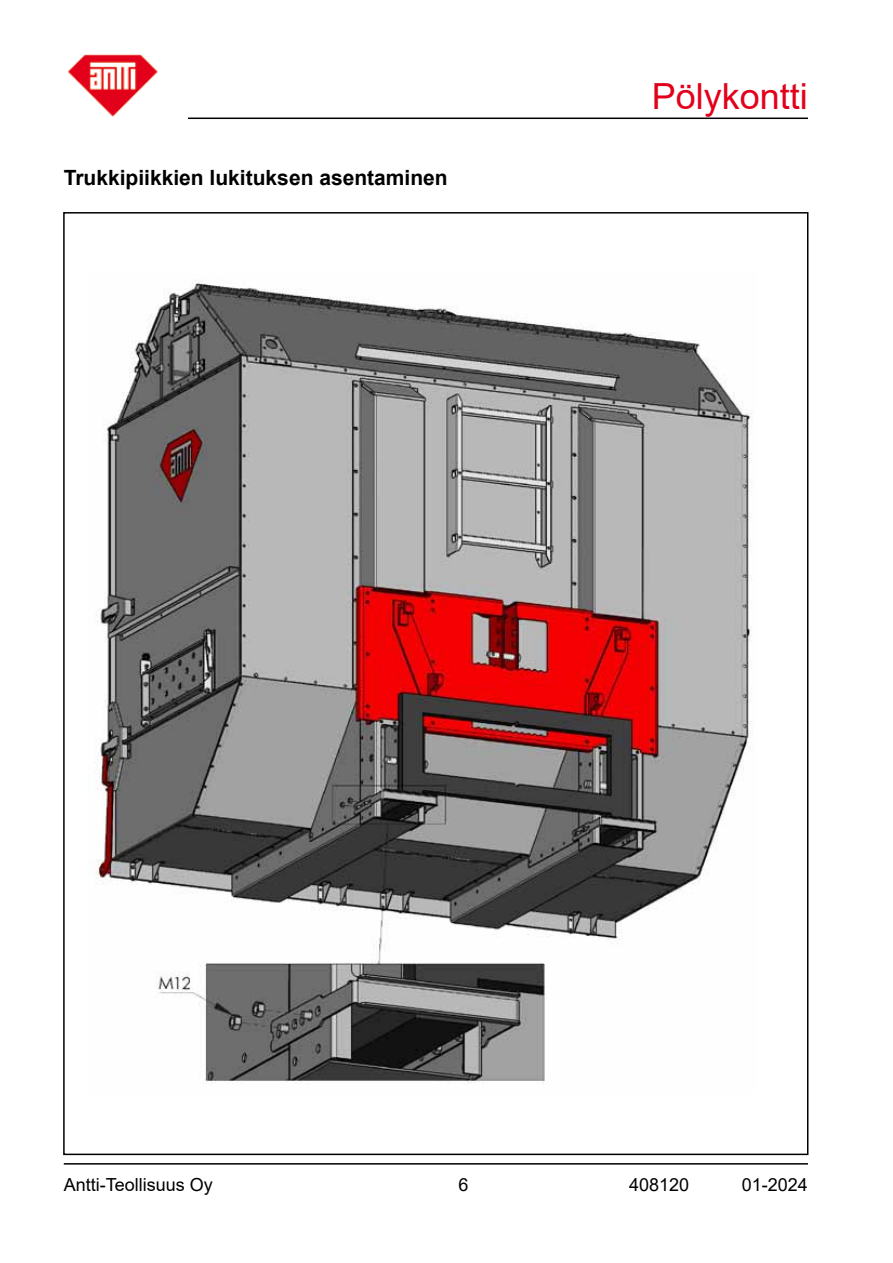
<style>
.page{position:relative;width:893px;height:1263px;background:#fff}
.page>*{position:absolute;margin:0;border:0;box-sizing:border-box;transform-origin:0 0}
.t1{font:36px "Arial";color:#e2001a}
.t2{font:700 21px "Arial";color:#000}
.t3{font:18px "Arial";color:#000}
</style>
<div class="page">
<hr style="left:188px;top:118px;width:620px;height:1px;background:#000">
<hr style="left:64px;top:1163px;width:744px;height:1px;background:#000">
<img style="left:68px;top:54px;width:90px;height:63px">
<img style="left:88px;top:280px;width:664px;height:804px">
<p class="t2" style="left:64px;top:163px;width:385px">Trukkipiikkien lukituksen asentaminen</p>
<h1 class="t1" style="left:652px;top:72px;width:158px">Pölykontti</h1>
<p class="t3" style="left:64px;top:1172px;width:151px">Antti-Teollisuus Oy</p>
<p class="t3" style="left:458px;top:1172px;width:12px">6</p>
<p class="t3" style="left:629px;top:1172px;width:62px">408120</p>
<p class="t3" style="left:742px;top:1172px;width:68px">01-2024</p>
</div>
